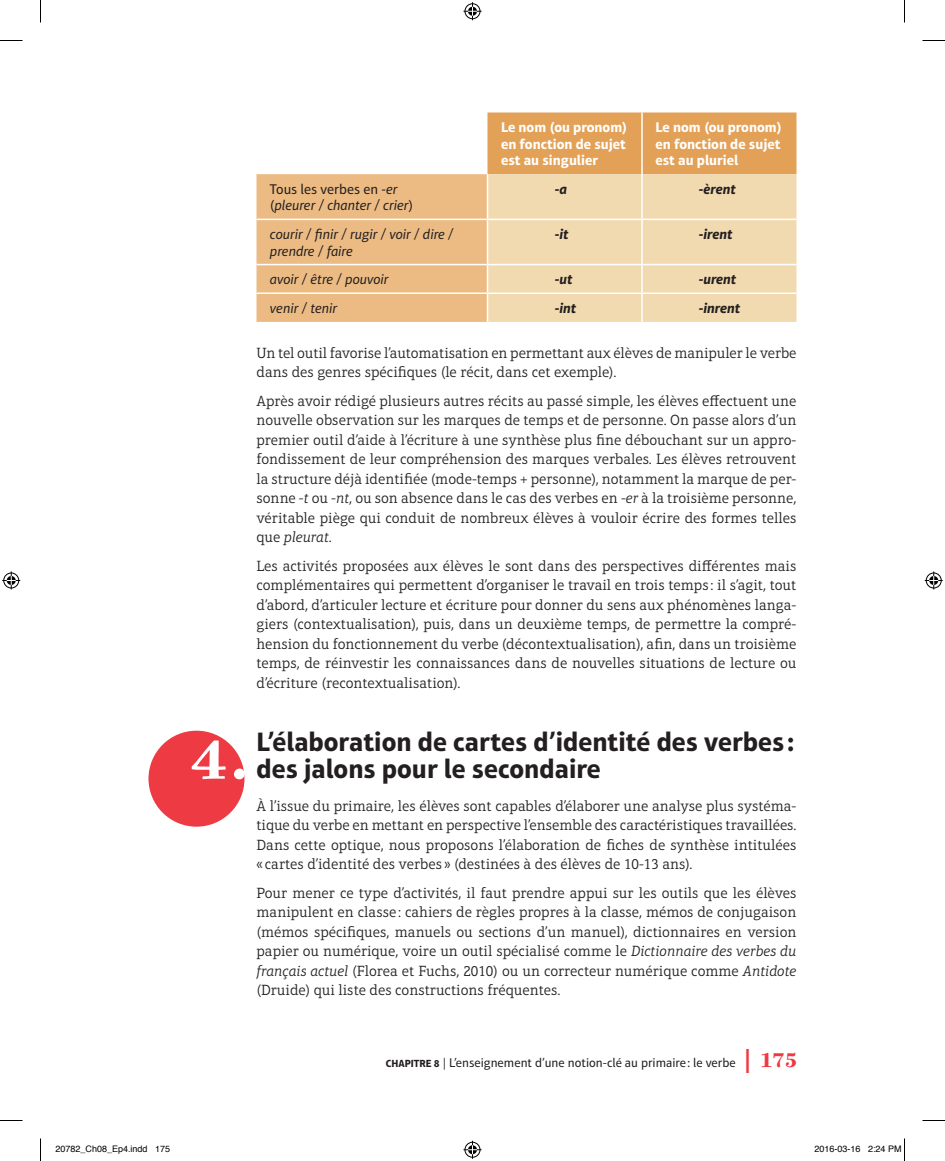
<style>
.page{position:relative;width:945px;height:1161px;background:#fff}
.page>*{position:absolute;margin:0;border:0;box-sizing:border-box;transform-origin:0 0}
.t1{font:700 57px "Bodoni Six ITC Std";color:#fff}
.t2{font:700 27px/27px "Aptifer Sans LT Pro";color:#231f20}
.t3{font:300 15px/19.5px "Aptifer Slab LT Pro";letter-spacing:-.005em;color:#231f20;text-align:justify}
.t4{font:italic 14.25px/16.5px "Aptifer Sans LT Pro";color:#231f20}
.t5{font:700 14.25px/16.5px "Aptifer Sans LT Pro";color:#fff;text-align:justify}
.t6{font:italic 700 14.25px "Aptifer Sans LT Pro";color:#231f20}
.t7{font:12.75px "Aptifer Sans LT Pro";color:#231f20}
.t8{font:700 10.5px "Aptifer Sans LT Pro";color:#231f20}
.t9{font:9px "Helvetica";color:#000}
.s1{font-style:normal}
.s2{font-style:italic}
.s3{font-weight:700;font-size:10.5px}
.s4{font-family:"Bodoni Six ITC Std";font-weight:700;font-size:24px;color:#ee3a43}
.s5{font-family:"Bodoni Six ITC Std";font-weight:700;font-size:21px;color:#ee3a43}
</style>
<div class="page">
<svg style="left:256px;top:112px;width:540px;height:210px;background:#efcd9f"></svg>
<hr style="left:642px;top:292px;width:154px;height:2px;background:#fff">
<hr style="left:641px;top:294px;width:2px;height:28px;background:#fff">
<div style="left:148px;top:731px;width:96px;height:96px;background:#ee3a43;border-radius:50%"></div>
<svg style="left:0;top:40px;width:22px;height:1px"></svg>
<svg style="left:922px;top:40px;width:23px;height:1px"></svg>
<svg style="left:0;top:1120px;width:22px;height:1px"></svg>
<svg style="left:922px;top:1120px;width:23px;height:1px"></svg>
<svg style="left:40px;top:0;width:1px;height:22px"></svg>
<svg style="left:40px;top:1138px;width:1px;height:23px"></svg>
<svg style="left:904px;top:0;width:1px;height:22px"></svg>
<svg style="left:464px;top:2px;width:18px;height:18px"></svg>
<svg style="left:464px;top:1141px;width:18px;height:18px"></svg>
<svg style="left:2px;top:572px;width:18px;height:18px"></svg>
<svg style="left:925px;top:572px;width:18px;height:18px"></svg>
<svg style="left:904px;top:1138px;width:1px;height:23px"></svg>
<p class="t5" style="left:501px;top:119px;width:128px">Le nom (ou pronom) en fonction de sujet est au singulier</p>
<p class="t5" style="left:655px;top:119px;width:128px">Le nom (ou pronom) en fonction de sujet est au pluriel</p>
<p class="t4" style="left:270px;top:181px;width:145px"><span class="s1">Tous les verbes en</span> -er <span class="s1">(</span>pleurer <span class="s1">/</span> chanter <span class="s1">/</span> crier<span class="s1">)</span></p>
<p class="t6" style="left:555px;top:180px;width:14px">-a</p>
<p class="t6" style="left:699px;top:180px;width:38px">-èrent</p>
<p class="t4" style="left:270px;top:226px;width:185px">courir <span class="s1">/</span> finir <span class="s1">/</span> rugir <span class="s1">/</span> voir <span class="s1">/</span> dire <span class="s1">/ </span>prendre <span class="s1">/</span> faire</p>
<p class="t6" style="left:555px;top:226px;width:15px">-it</p>
<p class="t6" style="left:699px;top:226px;width:35px">-irent</p>
<p class="t4" style="left:270px;top:271px;width:120px">avoir <span class="s1">/</span> être <span class="s1">/</span> pouvoir</p>
<p class="t6" style="left:555px;top:271px;width:19px">-ut</p>
<p class="t6" style="left:699px;top:271px;width:39px">-urent</p>
<p class="t4" style="left:270px;top:300px;width:69px">venir <span class="s1">/</span> tenir</p>
<p class="t6" style="left:555px;top:299px;width:23px">-int</p>
<p class="t6" style="left:699px;top:299px;width:43px">-inrent</p>
<p class="t3" style="left:256px;top:343px;width:542px">Un tel outil favorise l’automatisation en permettant aux élèves de manipuler le verbe dans des genres spécifiques (le récit, dans cet exemple).</p>
<p class="t3" style="left:256px;top:391px;width:542px">Après avoir rédigé plusieurs autres récits au passé simple, les élèves effectuent une nouvelle observation sur les marques de temps et de personne. On passe alors d’un premier outil d’aide à l’écriture à une synthèse plus fine débouchant sur un appro&shy;fondissement de leur compréhension des marques verbales. Les élèves retrouvent la structure déjà identifiée (mode-temps + personne), notamment la marque de per&shy;sonne -<span class="s2">t</span> ou -<span class="s2">nt</span>, ou son absence dans le cas des verbes en -<span class="s2">er</span> à la troisième personne, véritable piège qui conduit de nombreux élèves à vouloir écrire des formes telles que <span class="s2">pleurat</span>.</p>
<p class="t3" style="left:256px;top:556px;width:542px">Les activités proposées aux élèves le sont dans des perspectives différentes mais complémentaires qui permettent d’organiser le travail en trois temps : il s’agit, tout d’abord, d’articuler lecture et écriture pour donner du sens aux phénomènes langa&shy;giers (contextualisation), puis, dans un deuxième temps, de permettre la compré&shy;hension du fonctionnement du verbe (décontextualisation), afin, dans un troisième temps, de réinvestir les connaissances dans de nouvelles situations de lecture ou d’écriture (recontextualisation).</p>
<h1 class="t1" style="left:190px;top:722px;width:62px">4.</h1>
<h2 class="t2" style="left:256px;top:728px;width:539px">L’élaboration de cartes d’identité des verbes: des jalons pour le secondaire</h2>
<p class="t3" style="left:256px;top:796px;width:542px">À l’issue du primaire, les élèves sont capables d’élaborer une analyse plus systéma&shy;tique du verbe en mettant en perspective l’ensemble des caractéristiques travaillées.<br>Dans cette optique, nous proposons l’élaboration de fiches de synthèse intitulées « cartes d’identité des verbes » (destinées à des élèves de 10-13 ans).</p>
<p class="t3" style="left:256px;top:883px;width:542px">Pour mener ce type d’activités, il faut prendre appui sur les outils que les élèves manipulent en classe : cahiers de règles propres à la classe, mémos de conjugaison (mémos spécifiques, manuels ou sections d’un manuel), dictionnaires en version papier ou numérique, voire un outil spécialisé comme le <span class="s2">Dictionnaire des verbes du français actuel</span> (Florea et Fuchs, 2010) ou un correcteur numérique comme <span class="s2">Antidote </span>(Druide) qui liste des constructions fréquentes.</p>
<p class="t8" style="left:386px;top:1057px;width:31px">CHAPITRE</p>
<p class="t7" style="left:434px;top:1055px;width:366px"><span class="s3">8</span> | L’enseignement d’une notion-clé au primaire: le verbe <span class="s4">|</span> <span class="s5">175</span></p>
<p class="t9" style="left:56px;top:1142px;width:116px">20782_Ch08_Ep4.indd 175</p>
<p class="t9" style="left:814px;top:1142px;width:89px">2016-03-16 2:24 PM</p>
</div>
